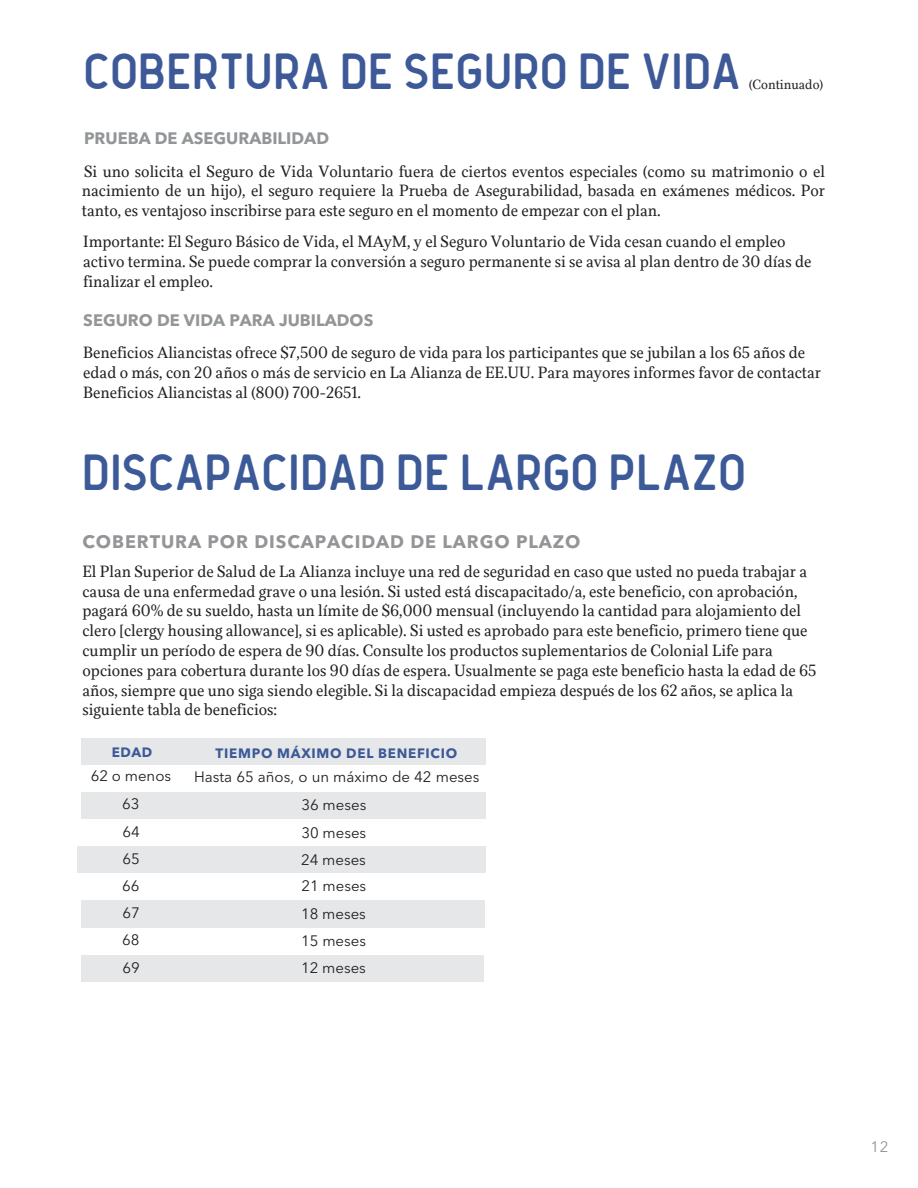
<style>
.page{position:relative;width:918px;height:1188px;background:#fff}
.page>*{position:absolute;margin:0;border:0;box-sizing:border-box;transform-origin:0 0}
.t1{font:49.5px "Oregon";color:#3c5a98}
.t2{font:49.5px "Oregon";color:#3d5998}
.t3{font:700 18px "Avenir Next LT Pro";letter-spacing:.05em;color:#939598}
.t4{font:16.5px/19.8px "Felice";color:#231f20}
.t5{font:16.5px/19.8px "Felice";color:#231f20}
.t6{font:700 16.5px "Avenir Next LT Pro";color:#939698}
.Table_Body{font:15px "Avenir Next LT Pro";color:#231f20}
.t7{font:15px "Avenir Next LT Pro";color:#939598}
.Table_Header{font:700 13.5px "Avenir Next LT Pro";letter-spacing:.055em;color:#3c5a98}
.t8{font:13.5px "Felice";color:#231f20}
.s1{font-style:inherit}
</style>
<div class="page">
<div style="left:81px;top:738px;width:404px;height:27px;background:#e6e7e9"></div>
<div style="left:81px;top:792px;width:405px;height:27px;background:#e6e7e9"></div>
<div style="left:77px;top:846px;width:409px;height:27px;background:#e6e7e9"></div>
<div style="left:81px;top:900px;width:404px;height:27px;background:#e6e7e9"></div>
<div style="left:81px;top:955px;width:403px;height:27px;background:#e6e7e9"></div>
<h1 class="t2" style="left:84px;top:43px;width:659px">COBERTURA DE SEGURO DE VIDA</h1>
<p class="t8" style="left:749px;top:75px;width:76px"><span class="s1">(</span>Continuado<span class="s1">)</span></p>
<p class="t6" style="left:84px;top:128px;width:247px">PRUEBA DE ASEGURABILIDAD</p>
<p class="t4" style="left:82px;top:161px;width:745px;text-align:justify">Si uno solicita el Seguro de Vida Voluntario fuera de ciertos eventos especiales (como su matrimonio o el nacimiento de un hijo), el seguro requiere la Prueba de Asegurabilidad, basada en exámenes médicos. Por tanto, es ventajoso inscribirse para este seguro en el momento de empezar con el plan.</p>
<p class="t4" style="left:83px;top:231px;width:730px">Importante: El Seguro Básico de Vida, el MAyM, y el Seguro Voluntario de Vida cesan cuando el empleo activo termina. Se puede comprar la conversión a seguro permanente si se avisa al plan dentro de 30 días de finalizar el empleo.</p>
<p class="t6" style="left:83px;top:310px;width:292px">SEGURO DE VIDA PARA JUBILADOS</p>
<p class="t4" style="left:83px;top:343px;width:739px">Beneficios Aliancistas ofrece $7,500 de seguro de vida para los participantes que se jubilan a los 65 años de edad o más, con 20 años o más de servicio en La Alianza de EE.UU. Para mayores informes favor de contactar<br>Beneficios Aliancistas al (800) 700-2651.</p>
<h1 class="t1" style="left:82px;top:445px;width:666px">DISCAPACIDAD DE LARGO PLAZO</h1>
<p class="t3" style="left:83px;top:531px;width:499px">COBERTURA POR DISCAPACIDAD DE LARGO PLAZO</p>
<p class="t5" style="left:83px;top:561px;width:735px">El Plan Superior de Salud de La Alianza incluye una red de seguridad en caso que usted no pueda trabajar a causa de una enfermedad grave o una lesión. Si usted está discapacitado/a, este beneficio, con aprobación, pagará 60% de su sueldo, hasta un límite de $6,000 mensual (incluyendo la cantidad para alojamiento del clero [clergy housing allowance], si es aplicable). Si usted es aprobado para este beneficio, primero tiene que cumplir un período de espera de 90 días. Consulte los productos suplementarios de Colonial Life para opciones para cobertura durante los 90 días de espera. Usualmente se paga este beneficio hasta la edad de 65 años, siempre que uno siga siendo elegible. Si la discapacidad empieza después de los 62 años, se aplica la siguiente tabla de beneficios:</p>
<p class="Table_Header" style="left:112px;top:744px;width:42px">EDAD</p>
<p class="Table_Header" style="left:215px;top:745px;width:243px">TIEMPO MÁXIMO DEL BENEFICIO</p>
<p class="Table_Body" style="left:91px;top:767px;width:82px">62 o menos</p>
<p class="Table_Body" style="left:194px;top:768px;width:287px">Hasta 65 años, o un máximo de 42 meses</p>
<p class="Table_Body" style="left:122px;top:795px;width:19px">63</p>
<p class="Table_Body" style="left:301px;top:796px;width:66px">36 meses</p>
<p class="Table_Body" style="left:122px;top:823px;width:19px">64</p>
<p class="Table_Body" style="left:301px;top:824px;width:66px">30 meses</p>
<p class="Table_Body" style="left:122px;top:850px;width:19px">65</p>
<p class="Table_Body" style="left:301px;top:850px;width:66px">24 meses</p>
<p class="Table_Body" style="left:122px;top:877px;width:19px">66</p>
<p class="Table_Body" style="left:301px;top:877px;width:66px">21 meses</p>
<p class="Table_Body" style="left:122px;top:904px;width:19px">67</p>
<p class="Table_Body" style="left:301px;top:905px;width:66px">18 meses</p>
<p class="Table_Body" style="left:122px;top:931px;width:19px">68</p>
<p class="Table_Body" style="left:301px;top:931px;width:66px">15 meses</p>
<p class="Table_Body" style="left:122px;top:959px;width:19px">69</p>
<p class="Table_Body" style="left:301px;top:959px;width:66px">12 meses</p>
<p class="t7" style="left:870px;top:1138px;width:20px">12</p>
</div>
